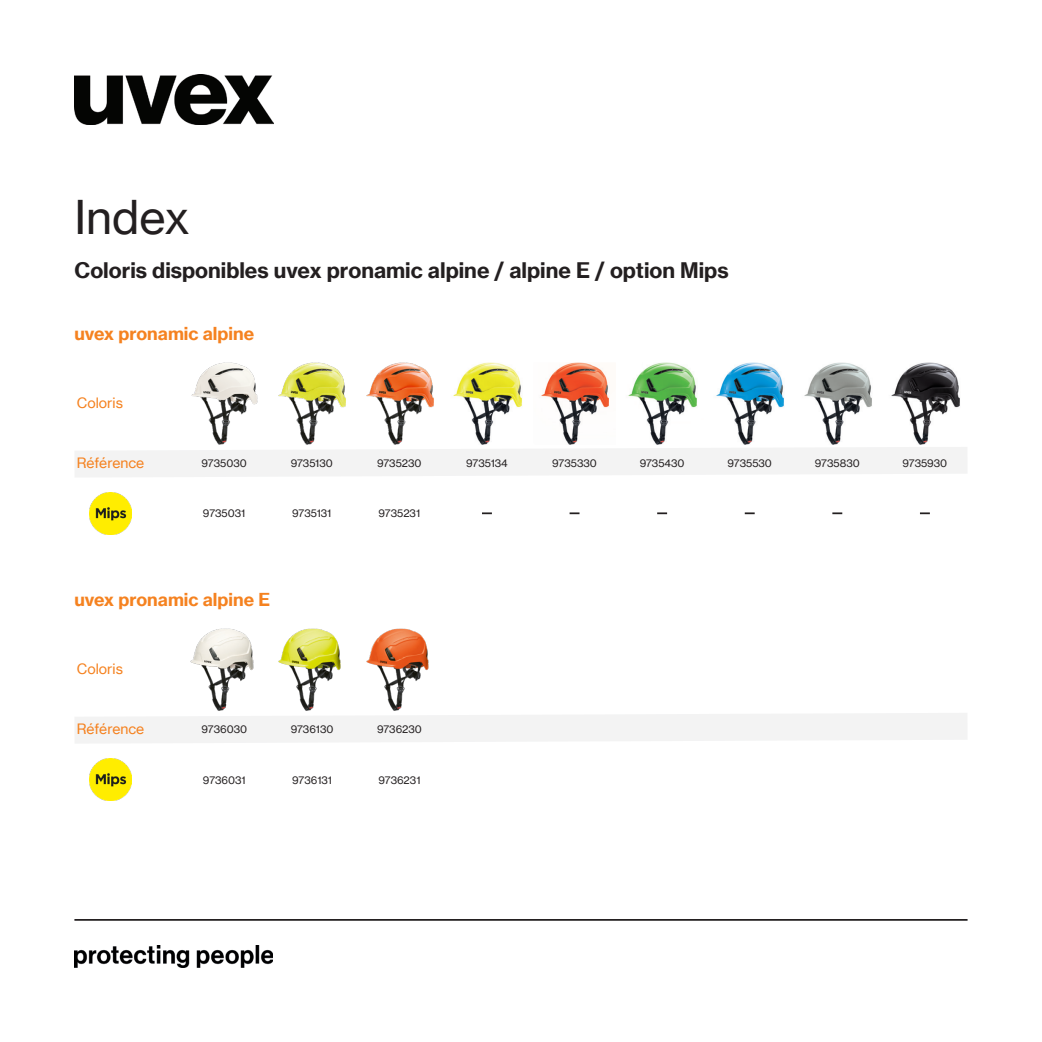
<style>
.page{position:relative;width:1042px;height:1042px;background:#fff}
.page>*{position:absolute;margin:0;border:0;box-sizing:border-box;transform-origin:0 0}
.t1{font:45.5px "N Haas Grotesk TX Pro 55 Rg";color:#231f20}
.t2{font:21px "N Haas Grotesk TX Pro 75 Bd";color:#231f20}
.t3{font:17.5px "N Haas Grotesk TX Pro 75 Bd";color:#f58220}
.t4{font:14px "N Haas Grotesk TX Pro 55 Rg";color:#f58220}
.t5{font:10.5px "N Haas Grotesk TX Pro 55 Rg";color:#231f20}
</style>
<div class="page">
<img style="left:74px;top:74px;width:199px;height:50px">
<img style="left:74px;top:945px;width:199px;height:22px">
<hr style="left:74px;top:919px;width:893px;height:2px;background:#231f20">
<svg style="left:75px;top:447px;width:892px;height:30px"></svg>
<img style="left:366px;top:364px;width:68px;height:80px">
<img style="left:278px;top:364px;width:68px;height:80px">
<img style="left:191px;top:364px;width:67px;height:80px">
<img style="left:89px;top:492px;width:43px;height:42px">
<svg style="left:657px;top:512px;width:10px;height:2px"></svg>
<svg style="left:482px;top:512px;width:10px;height:2px"></svg>
<svg style="left:569px;top:512px;width:10px;height:2px"></svg>
<svg style="left:920px;top:512px;width:10px;height:2px"></svg>
<svg style="left:745px;top:512px;width:10px;height:2px"></svg>
<svg style="left:832px;top:512px;width:10px;height:2px"></svg>
<img style="left:453px;top:364px;width:69px;height:80px">
<img style="left:804px;top:364px;width:68px;height:80px">
<img style="left:716px;top:364px;width:68px;height:80px">
<img style="left:541px;top:364px;width:68px;height:80px">
<img style="left:628px;top:364px;width:69px;height:80px">
<img style="left:891px;top:364px;width:69px;height:80px">
<svg style="left:75px;top:713px;width:892px;height:30px"></svg>
<img style="left:366px;top:630px;width:63px;height:80px">
<img style="left:278px;top:630px;width:63px;height:80px">
<img style="left:190px;top:630px;width:64px;height:80px">
<img style="left:89px;top:758px;width:43px;height:42px">
<p class="t1" style="left:74px;top:189px;width:117px">Index</p>
<p class="t2" style="left:74px;top:257px;width:656px">Coloris disponibles uvex pronamic alpine / alpine E / option Mips</p>
<p class="t3" style="left:74px;top:322px;width:181px">uvex pronamic alpine</p>
<p class="t4" style="left:77px;top:394px;width:48px">Coloris</p>
<p class="t4" style="left:77px;top:454px;width:69px">Référence</p>
<p class="t5" style="left:201px;top:457px;width:47px">9735030</p>
<p class="t5" style="left:291px;top:457px;width:44px">9735130</p>
<p class="t5" style="left:377px;top:457px;width:46px">9735230</p>
<p class="t5" style="left:466px;top:457px;width:43px">9735134</p>
<p class="t5" style="left:552px;top:457px;width:46px">9735330</p>
<p class="t5" style="left:640px;top:457px;width:46px">9735430</p>
<p class="t5" style="left:727px;top:457px;width:46px">9735530</p>
<p class="t5" style="left:815px;top:457px;width:46px">9735830</p>
<p class="t5" style="left:902px;top:457px;width:46px">9735930</p>
<p class="t5" style="left:203px;top:507px;width:44px">9735031</p>
<p class="t5" style="left:292px;top:507px;width:41px">9735131</p>
<p class="t5" style="left:378px;top:507px;width:43px">9735231</p>
<p class="t3" style="left:74px;top:588px;width:197px">uvex pronamic alpine E</p>
<p class="t4" style="left:77px;top:660px;width:48px">Coloris</p>
<p class="t4" style="left:77px;top:720px;width:69px">Référence</p>
<p class="t5" style="left:201px;top:723px;width:47px">9736030</p>
<p class="t5" style="left:291px;top:723px;width:44px">9736130</p>
<p class="t5" style="left:377px;top:723px;width:46px">9736230</p>
<p class="t5" style="left:203px;top:774px;width:44px">9736031</p>
<p class="t5" style="left:292px;top:773px;width:41px">9736131</p>
<p class="t5" style="left:378px;top:773px;width:43px">9736231</p>
</div>
